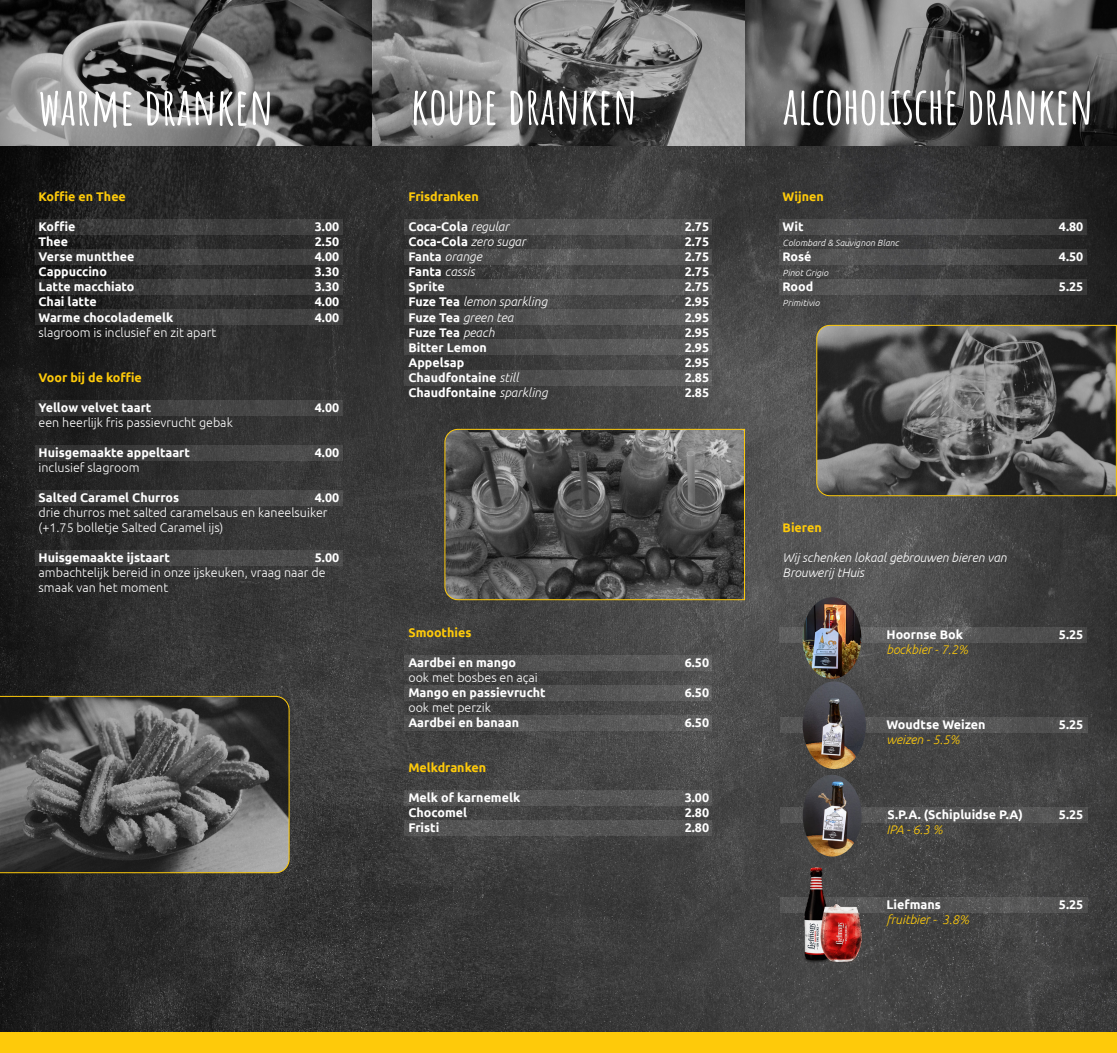
<style>
.page{position:relative;width:1117px;height:1053px;background:#fff}
.page>*{position:absolute;margin:0;border:0;box-sizing:border-box;transform-origin:0 0}
.GROTE_KOP{font:700 51.25px "Amatic SC";color:#fff}
.t1{font:700 12.5px "Ubuntu";color:#fff}
.t2{font:300 12.5px/15px "Ubuntu";color:#fff}
.t3{font:italic 300 12.5px "Ubuntu";color:#fff}
.t4{font:700 12.5px "Ubuntu";color:#feca0a}
.t5{font:italic 300 12.5px "Ubuntu";color:#feca0a}
.t6{font:italic 300 9px "Ubuntu";letter-spacing:.01em;color:#fff}
.s1{font-weight:300;font-style:italic}
.s2{font-weight:700;font-style:normal}
</style>
<div class="page">
<img style="left:0;top:145px;width:1116px;height:887px">
<div style="left:0;top:1032px;width:1116px;height:20px;background:#feca0a"></div>
<svg style="left:35px;top:219px;width:307px;height:16px;fill:#3d3d3d"></svg>
<img style="left:0;top:0;width:1116px;height:145px">
<svg style="left:35px;top:249px;width:307px;height:16px;fill:#3e3e3e"></svg>
<svg style="left:35px;top:279px;width:307px;height:16px;fill:#3e3e3e"></svg>
<svg style="left:35px;top:309px;width:307px;height:16px;fill:#3f3f3f"></svg>
<div style="left:35px;top:399px;width:307px;height:16px;background:linear-gradient(to right,#323232,#4d4d4d)"></div>
<div style="left:35px;top:489px;width:307px;height:16px;background:linear-gradient(to right,#343434,#505050)"></div>
<div style="left:35px;top:444px;width:307px;height:16px;background:linear-gradient(to right,#323232,#505050)"></div>
<div style="left:35px;top:549px;width:307px;height:16px;background:linear-gradient(to right,#383838,#535353)"></div>
<svg style="left:816px;top:325px;width:300px;height:171px"></svg>
<div style="left:779px;top:219px;width:307px;height:16px;background:linear-gradient(to right,#555556,#3d3d3e)"></div>
<svg style="left:779px;top:249px;width:307px;height:16px;fill:#4e4e4f"></svg>
<div style="left:779px;top:279px;width:307px;height:16px;background:linear-gradient(to right,#5c5c5c,#3f3f3f)"></div>
<svg style="left:779px;top:627px;width:307px;height:16px"></svg>
<svg style="left:780px;top:897px;width:307px;height:16px;fill:#555"></svg>
<div style="left:780px;top:717px;width:307px;height:16px;background:#555"></div>
<div style="left:780px;top:807px;width:307px;height:16px;background:#555"></div>
<svg style="left:405px;top:219px;width:307px;height:16px;fill:#505050"></svg>
<svg style="left:405px;top:249px;width:307px;height:16px;fill:#535353"></svg>
<svg style="left:405px;top:279px;width:307px;height:16px;fill:#545454"></svg>
<div style="left:405px;top:309px;width:307px;height:16px;background:linear-gradient(to right,#434343,#636363)"></div>
<div style="left:405px;top:369px;width:307px;height:16px;background:linear-gradient(to right,#434343,#626262)"></div>
<div style="left:405px;top:339px;width:307px;height:16px;background:linear-gradient(to right,#424242,#636363)"></div>
<div style="left:405px;top:654px;width:307px;height:16px;background:linear-gradient(to right,#4b4b4b,#5e5e5e)"></div>
<div style="left:405px;top:684px;width:307px;height:16px;background:linear-gradient(to right,#474747,#606060)"></div>
<div style="left:405px;top:714px;width:307px;height:16px;background:linear-gradient(to right,#4e4e4e,#606060)"></div>
<div style="left:405px;top:789px;width:307px;height:16px;background:#575757"></div>
<div style="left:405px;top:819px;width:307px;height:16px;background:#555"></div>
<svg style="left:0;top:696px;width:289px;height:176px"></svg>
<svg style="left:444px;top:429px;width:300px;height:171px"></svg>
<img style="left:802px;top:867px;width:59px;height:96px">
<img style="left:802px;top:597px;width:59px;height:82px">
<img style="left:802px;top:681px;width:63px;height:88px">
<img style="left:802px;top:774px;width:59px;height:82px">
<p class="GROTE_KOP" style="left:39px;top:67px;width:236px">WARME DRANKEN</p>
<p class="t4" style="left:39px;top:189px;width:89px">Koffie en Thee</p>
<p class="t1" style="left:39px;top:219px;width:39px">Koffie</p>
<p class="t1" style="left:315px;top:219px;width:26px">3.00</p>
<p class="t1" style="left:39px;top:234px;width:31px">Thee</p>
<p class="t1" style="left:315px;top:234px;width:26px">2.50</p>
<p class="t1" style="left:39px;top:249px;width:97px">Verse muntthee</p>
<p class="t1" style="left:315px;top:249px;width:26px">4.00</p>
<p class="t1" style="left:39px;top:264px;width:70px">Cappuccino</p>
<p class="t1" style="left:315px;top:264px;width:26px">3.30</p>
<p class="t1" style="left:39px;top:279px;width:97px">Latte macchiato</p>
<p class="t1" style="left:315px;top:279px;width:26px">3.30</p>
<p class="t1" style="left:39px;top:294px;width:60px">Chai latte</p>
<p class="t1" style="left:315px;top:294px;width:26px">4.00</p>
<p class="t1" style="left:39px;top:309px;width:136px">Warme chocolademelk</p>
<p class="t1" style="left:315px;top:309px;width:26px">4.00</p>
<p class="t2" style="left:39px;top:324px;width:179px">slagroom is inclusief en zit apart</p>
<p class="t4" style="left:39px;top:369px;width:105px">Voor bij de koffie</p>
<p class="t1" style="left:39px;top:399px;width:114px">Yellow velvet taart</p>
<p class="t1" style="left:315px;top:399px;width:26px">4.00</p>
<p class="t2" style="left:39px;top:414px;width:196px">een heerlijk fris passievrucht gebak</p>
<p class="t1" style="left:39px;top:444px;width:153px">Huisgemaakte appeltaart</p>
<p class="t1" style="left:315px;top:444px;width:26px">4.00</p>
<p class="t2" style="left:39px;top:459px;width:102px">inclusief slagroom</p>
<p class="t1" style="left:39px;top:489px;width:142px">Salted Caramel Churros</p>
<p class="t1" style="left:315px;top:489px;width:26px">4.00</p>
<p class="t2" style="left:39px;top:504px;width:290px">drie churros met salted caramelsaus en kaneelsuiker (+1.75 bolletje Salted Caramel ijs)</p>
<p class="t1" style="left:39px;top:549px;width:133px">Huisgemaakte ijstaart</p>
<p class="t1" style="left:315px;top:549px;width:26px">5.00</p>
<p class="t2" style="left:39px;top:564px;width:288px">ambachtelijk bereid in onze ijskeuken, vraag naar de smaak van het moment</p>
<p class="GROTE_KOP" style="left:410px;top:66px;width:228px">KOUDE DRANKEN</p>
<p class="GROTE_KOP" style="left:782px;top:66px;width:312px">ALCOHOLISCHE DRANKEN</p>
<p class="t4" style="left:408px;top:189px;width:72px">Frisdranken</p>
<p class="t1" style="left:408px;top:219px;width:102px">Coca-Cola <span class="s1">regular</span></p>
<p class="t1" style="left:684px;top:219px;width:26px">2.75</p>
<p class="t1" style="left:408px;top:234px;width:119px">Coca-Cola <span class="s1">zero sugar</span></p>
<p class="t1" style="left:684px;top:234px;width:26px">2.75</p>
<p class="t3" style="left:408px;top:249px;width:75px"><span class="s2">Fanta</span> orange</p>
<p class="t1" style="left:684px;top:249px;width:26px">2.75</p>
<p class="t3" style="left:408px;top:264px;width:68px"><span class="s2">Fanta</span> cassis</p>
<p class="t1" style="left:684px;top:264px;width:26px">2.75</p>
<p class="t1" style="left:408px;top:279px;width:38px">Sprite</p>
<p class="t1" style="left:684px;top:279px;width:26px">2.75</p>
<p class="t3" style="left:408px;top:294px;width:140px"><span class="s2">Fuze Tea</span> lemon sparkling</p>
<p class="t1" style="left:684px;top:294px;width:26px">2.95</p>
<p class="t3" style="left:408px;top:309px;width:106px"><span class="s2">Fuze Tea</span> green tea</p>
<p class="t1" style="left:684px;top:309px;width:26px">2.95</p>
<p class="t1" style="left:408px;top:324px;width:88px">Fuze Tea <span class="s1">peach</span></p>
<p class="t1" style="left:684px;top:324px;width:26px">2.95</p>
<p class="t1" style="left:408px;top:339px;width:80px">Bitter Lemon</p>
<p class="t1" style="left:684px;top:339px;width:26px">2.95</p>
<p class="t1" style="left:408px;top:354px;width:57px">Appelsap</p>
<p class="t1" style="left:684px;top:354px;width:26px">2.95</p>
<p class="t1" style="left:408px;top:369px;width:112px">Chaudfontaine <span class="s1">still</span></p>
<p class="t1" style="left:684px;top:369px;width:26px">2.85</p>
<p class="t1" style="left:408px;top:384px;width:141px">Chaudfontaine <span class="s1">sparkling</span></p>
<p class="t1" style="left:684px;top:384px;width:26px">2.85</p>
<p class="t4" style="left:408px;top:624px;width:65px">Smoothies</p>
<p class="t1" style="left:408px;top:654px;width:109px">Aardbei en mango</p>
<p class="t1" style="left:684px;top:654px;width:26px">6.50</p>
<p class="t2" style="left:408px;top:669px;width:131px">ook met bosbes en açai</p>
<p class="t1" style="left:408px;top:684px;width:139px">Mango en passievrucht</p>
<p class="t1" style="left:684px;top:684px;width:26px">6.50</p>
<p class="t2" style="left:408px;top:699px;width:84px">ook met perzik</p>
<p class="t1" style="left:408px;top:714px;width:112px">Aardbei en banaan</p>
<p class="t1" style="left:684px;top:714px;width:26px">6.50</p>
<p class="t4" style="left:408px;top:759px;width:79px">Melkdranken</p>
<p class="t1" style="left:408px;top:789px;width:113px">Melk of karnemelk</p>
<p class="t1" style="left:684px;top:789px;width:26px">3.00</p>
<p class="t1" style="left:408px;top:804px;width:60px">Chocomel</p>
<p class="t1" style="left:684px;top:804px;width:26px">2.80</p>
<p class="t1" style="left:408px;top:819px;width:33px">Fristi</p>
<p class="t1" style="left:684px;top:819px;width:26px">2.80</p>
<p class="t4" style="left:782px;top:189px;width:43px">Wijnen</p>
<p class="t1" style="left:782px;top:219px;width:23px">Wit</p>
<p class="t1" style="left:1058px;top:219px;width:26px">4.80</p>
<p class="t6" style="left:782px;top:238px;width:118px">Colombard &amp; Sauvignon Blanc</p>
<p class="t1" style="left:782px;top:249px;width:30px">Rosé</p>
<p class="t1" style="left:1058px;top:249px;width:26px">4.50</p>
<p class="t6" style="left:782px;top:268px;width:47px">Pinot Grigio</p>
<p class="t1" style="left:782px;top:279px;width:32px">Rood</p>
<p class="t1" style="left:1058px;top:279px;width:26px">5.25</p>
<p class="t6" style="left:782px;top:298px;width:38px">Primitivio</p>
<p class="t4" style="left:782px;top:519px;width:41px">Bieren</p>
<p class="t3" style="left:782px;top:549px;width:225px">Wij schenken lokaal gebrouwen bieren van</p>
<p class="t3" style="left:782px;top:564px;width:83px">Brouwerij tHuis</p>
<p class="t1" style="left:886px;top:627px;width:78px">Hoornse Bok</p>
<p class="t1" style="left:1058px;top:627px;width:26px">5.25</p>
<p class="t5" style="left:886px;top:642px;width:83px">bockbier - 7.2%</p>
<p class="t1" style="left:886px;top:717px;width:100px">Woudtse Weizen</p>
<p class="t1" style="left:1058px;top:717px;width:26px">5.25</p>
<p class="t5" style="left:886px;top:732px;width:75px">weizen - 5.5%</p>
<p class="t1" style="left:887px;top:807px;width:137px">S.P.A. (Schipluidse P.A)</p>
<p class="t1" style="left:1058px;top:807px;width:26px">5.25</p>
<p class="t5" style="left:886px;top:822px;width:58px">IPA - 6.3 %</p>
<p class="t1" style="left:886px;top:897px;width:56px">Liefmans</p>
<p class="t1" style="left:1058px;top:897px;width:26px">5.25</p>
<p class="t5" style="left:886px;top:912px;width:84px">fruitbier - 3.8%</p>
</div>
